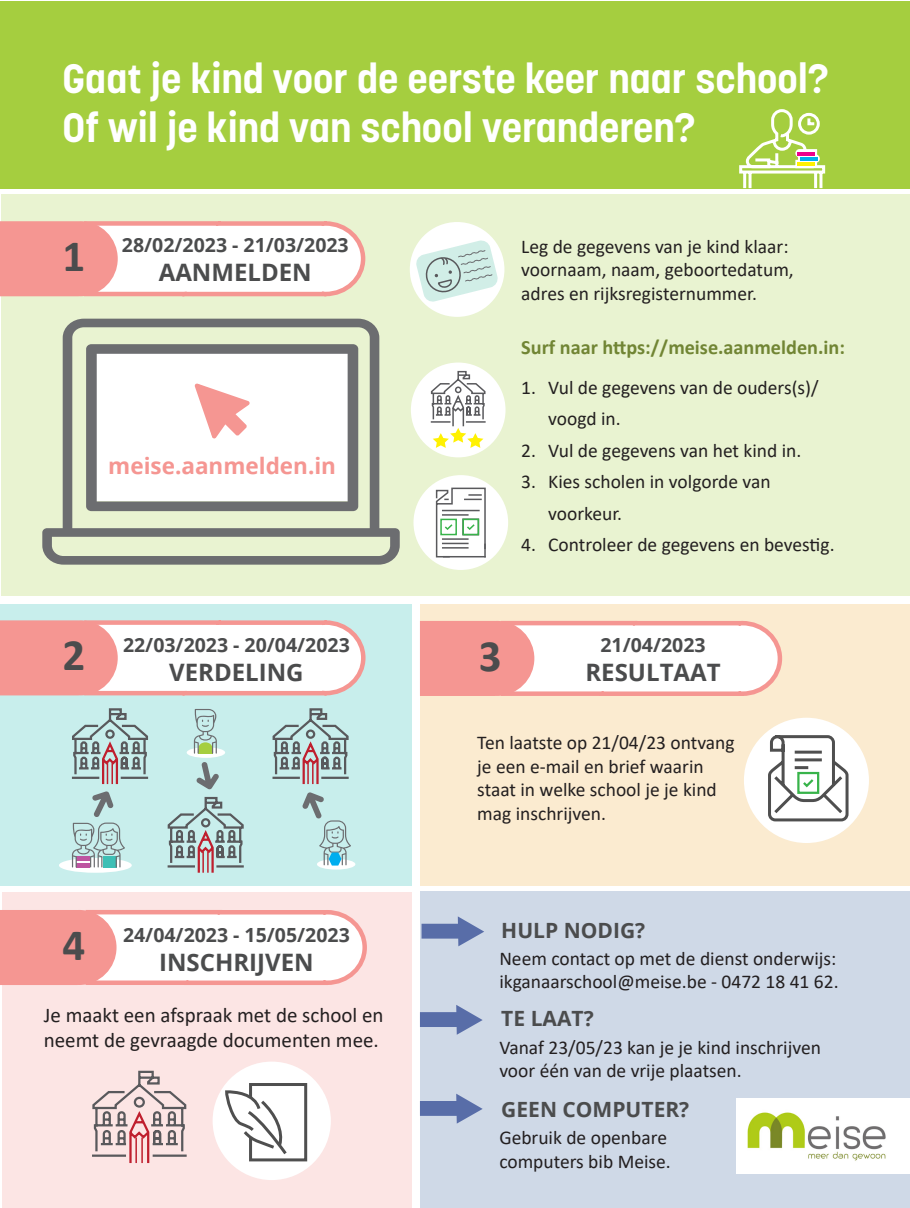
<style>
.page{position:relative;width:910px;height:1208px;background:#fff}
.page>*{position:absolute;margin:0;border:0;box-sizing:border-box;transform-origin:0 0}
.t1{font:700 45px "Calibri";color:#4b4c4d}
.t2{font:700 40.5px/48.6px "Korolev";color:#fff}
.t3{font:700 24px "Open Sans";color:#4b4c4d}
.t4{font:700 22.5px "Open Sans";color:#f59692}
.t5{font:21px/25.2px "Calibri";color:#231f20}
.t6{font:700 21px "Open Sans";color:#4b4c4d}
.t7{font:700 20.25px "Calibri";color:#718534}
.t8{font:19.5px/23.4px "Calibri";color:#231f20}
.t9{font:700 19.5px "Open Sans";color:#4b4c4d}
</style>
<div class="page">
<div style="left:1px;top:194px;width:909px;height:401px;background:#e9f3d1"></div>
<div style="left:0;top:604px;width:411px;height:281px;background:#c8eeec"></div>
<div style="left:2px;top:892px;width:409px;height:316px;background:#fce5e4"></div>
<div style="left:420px;top:604px;width:490px;height:281px;background:#fbebd0"></div>
<div style="left:420px;top:892px;width:490px;height:316px;background:#cfd9e7"></div>
<div style="left:0;top:1px;width:910px;height:188px;background:#a5ce3f"></div>
<svg style="left:42px;top:319px;width:358px;height:245px"></svg>
<svg style="left:0;top:910px;width:367px;height:75px;background:#fbd5d3"></svg>
<svg style="left:0;top:221px;width:366px;height:76px;background:#fad4d2"></svg>
<svg style="left:0;top:620px;width:366px;height:76px;background:#f9d4d3"></svg>
<svg style="left:420px;top:620px;width:363px;height:76px;background:#fad5d3"></svg>
<div style="left:413px;top:475px;width:95px;height:95px;background:#fff;border-radius:50%"></div>
<div style="left:744px;top:717px;width:125px;height:126px;background:#fff;border-radius:50%"></div>
<div style="left:213px;top:1061px;width:118px;height:119px;background:#fff;border-radius:50%"></div>
<div style="left:410px;top:222px;width:94px;height:95px;background:#fff;border-radius:50%"></div>
<svg style="left:416px;top:240px;width:82px;height:62px"></svg>
<svg style="left:739px;top:111px;width:87px;height:78px"></svg>
<hr style="left:798px;top:152px;width:17px;height:3px;background:#ed028c">
<hr style="left:800px;top:157px;width:17px;height:3px;background:#00aeef">
<hr style="left:798px;top:163px;width:17px;height:3px;background:#fff101">
<div style="left:411px;top:362px;width:95px;height:95px;background:#fff;border-radius:50%"></div>
<svg style="left:429px;top:370px;width:58px;height:78px"></svg>
<svg style="left:435px;top:487px;width:51px;height:71px"></svg>
<svg style="left:196px;top:762px;width:23px;height:27px"></svg>
<svg style="left:92px;top:1070px;width:95px;height:93px"></svg>
<hr style="left:135px;top:1137px;width:2px;height:26px;background:#bf1f2e">
<hr style="left:141px;top:1137px;width:2px;height:26px;background:#bf1f2e">
<svg style="left:167px;top:796px;width:77px;height:77px"></svg>
<hr style="left:202px;top:851px;width:2px;height:21px;background:#bf1f2e">
<hr style="left:207px;top:851px;width:2px;height:21px;background:#bf1f2e">
<svg style="left:272px;top:708px;width:77px;height:77px"></svg>
<hr style="left:307px;top:763px;width:2px;height:21px;background:#bf1f2e">
<hr style="left:312px;top:763px;width:2px;height:21px;background:#bf1f2e">
<svg style="left:195px;top:383px;width:55px;height:55px;background:#f9c6c4"></svg>
<div style="left:59px;top:858px;width:73px;height:14px;background:#fff;border-radius:50%"></div>
<svg style="left:187px;top:747px;width:38px;height:11px"></svg>
<div style="left:317px;top:859px;width:38px;height:10px;background:#fff;border-radius:50%"></div>
<svg style="left:768px;top:733px;width:82px;height:89px"></svg>
<svg style="left:224px;top:1081px;width:84px;height:81px"></svg>
<svg style="left:71px;top:708px;width:78px;height:159px"></svg>
<svg style="left:194px;top:709px;width:23px;height:44px"></svg>
<svg style="left:302px;top:792px;width:49px;height:73px"></svg>
<svg style="left:422px;top:916px;width:62px;height:30px"></svg>
<svg style="left:420px;top:1005px;width:63px;height:29px"></svg>
<svg style="left:420px;top:1093px;width:63px;height:30px"></svg>
<div style="left:736px;top:1097px;width:174px;height:76px;background:#fff"></div>
<img style="left:747px;top:1112px;width:139px;height:49px">
<p class="t2" style="left:63px;top:55px;width:768px">Gaat je kind voor de eerste keer naar school?<br>Of wil je kind van school veranderen?</p>
<p class="t1" style="left:62px;top:224px;width:24px">1</p>
<p class="t9" style="left:122px;top:231px;width:228px">28/02/2023 - 21/03/2023</p>
<p class="t3" style="left:159px;top:255px;width:154px">AANMELDEN</p>
<p class="t8" style="left:521px;top:234px;width:274px">Leg de gegevens van je kind klaar: voornaam, naam, geboortedatum, adres en rijksregisternummer.</p>
<p class="t4" style="left:108px;top:450px;width:229px">meise.aanmelden.in</p>
<p class="t7" style="left:521px;top:333px;width:325px">Surf naar https://meise.aanmelden.in:</p>
<p class="t8" style="left:548px;top:371px;width:272px;line-height:31.5px;text-indent:-27px">1. Vul de gegevens van de ouders(s)/ voogd in.</p>
<p class="t8" style="left:521px;top:438px;width:282px">2. Vul de gegevens van het kind in.</p>
<p class="t8" style="left:548px;top:465px;width:224px;line-height:31.5px;text-indent:-27px">3. Kies scholen in volgorde van voorkeur.</p>
<p class="t8" style="left:521px;top:532px;width:315px">4. Controleer de gegevens en bevestig.</p>
<p class="t1" style="left:62px;top:623px;width:24px">2</p>
<p class="t9" style="left:123px;top:631px;width:228px">22/03/2023 - 20/04/2023</p>
<p class="t3" style="left:169px;top:655px;width:136px">VERDELING</p>
<p class="t1" style="left:479px;top:624px;width:24px">3</p>
<p class="t9" style="left:600px;top:631px;width:107px">21/04/2023</p>
<p class="t3" style="left:585px;top:655px;width:137px">RESULTAAT</p>
<p class="t8" style="left:477px;top:730px;width:259px">Ten laatste op 21/04/23 ontvang je een e-mail en brief waarin staat in welke school je je kind mag inschrijven.</p>
<p class="t1" style="left:62px;top:913px;width:24px">4</p>
<p class="t9" style="left:123px;top:921px;width:228px">24/04/2023 - 15/05/2023</p>
<p class="t3" style="left:159px;top:945px;width:156px">INSCHRIJVEN</p>
<p class="t6" style="left:501px;top:915px;width:145px">HULP NODIG?</p>
<p class="t8" style="left:499px;top:946px;width:338px">Neem contact op met de dienst onderwijs:</p>
<p class="t8" style="left:499px;top:969px;width:341px">ikganaarschool@meise.be - 0472 18 41 62.</p>
<p class="t5" style="left:44px;top:1001px;width:341px">Je maakt een afspraak met de school en neemt de gevraagde documenten mee.</p>
<p class="t6" style="left:501px;top:1003px;width:94px">TE LAAT?</p>
<p class="t8" style="left:499px;top:1035px;width:323px">Vanaf 23/05/23 kan je je kind inschrijven voor één van de vrije plaatsen.</p>
<p class="t6" style="left:501px;top:1094px;width:190px">GEEN COMPUTER?</p>
<p class="t8" style="left:499px;top:1125px;width:173px">Gebruik de openbare computers bib Meise.</p>
</div>
